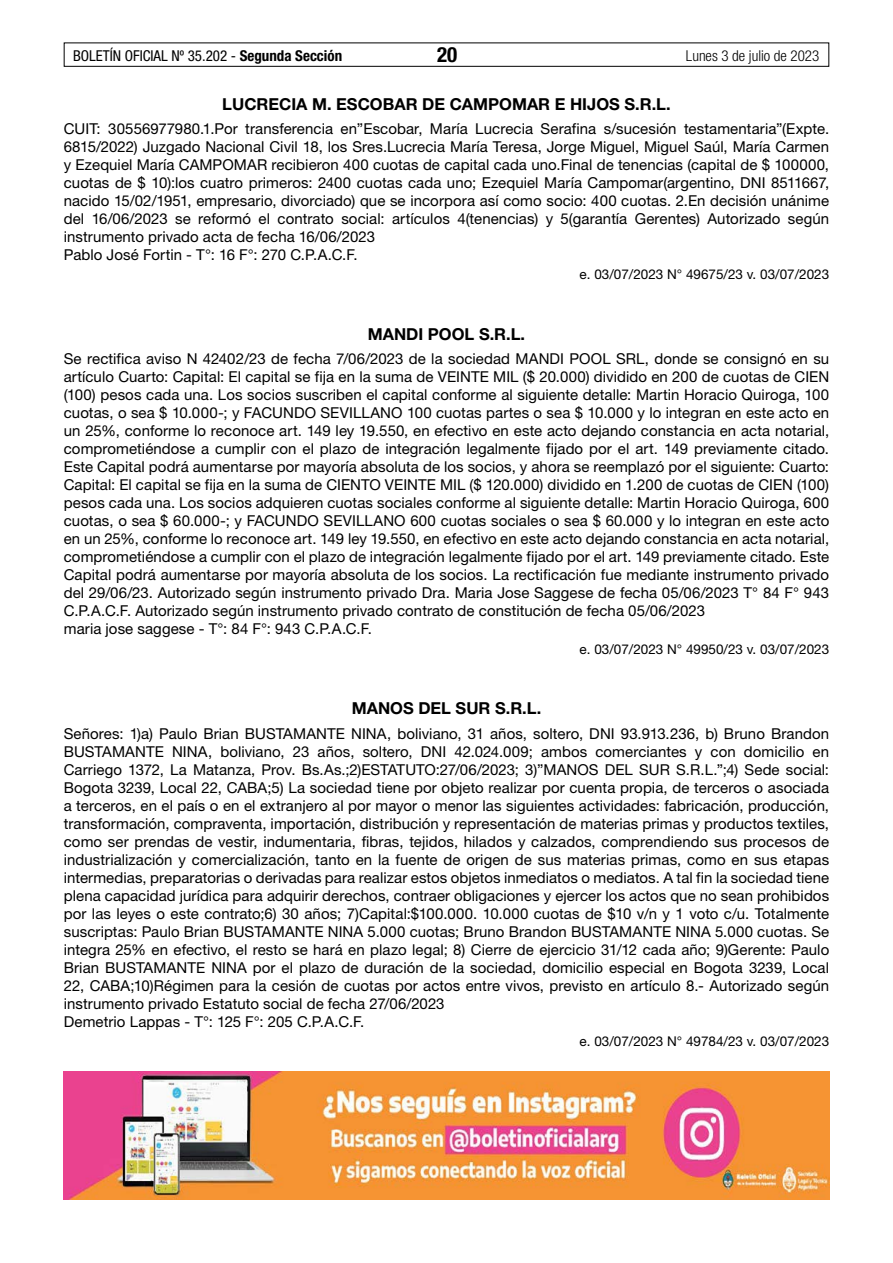
<style>
.page{position:relative;width:893px;height:1263px;background:#fff}
.page>*{position:absolute;margin:0;border:0;box-sizing:border-box;transform-origin:0 0}
.t1{font:700 condensed 21px "Helvetica Neue LT Std";color:#000}
.t2{font:700 16.5px "Helvetica Neue LT Std";color:#000}
.t3{font:15px/18px "Helvetica Neue LT Std";letter-spacing:.005em;color:#000}
.t4{font:condensed 15px "Helvetica Neue LT Std";color:#000}
.t5{font:300 condensed 15px "Helvetica Neue LT Std";color:#000}
.t6{font:13.5px "Helvetica Neue LT Std";color:#000}
.s1{font-weight:700}
</style>
<div class="page">
<div style="left:64px;top:43px;width:765px;height:24px;border:1px solid #000"></div>
<img style="left:64px;top:1072px;width:765px;height:127px">
<p class="t4" style="left:73px;top:47px;width:271px">BOLETÍN OFICIAL Nº 35.202 - <span class="s1">Segunda Sección</span></p>
<h1 class="t1" style="left:437px;top:42px;width:22px">20</h1>
<p class="t5" style="left:686px;top:47px;width:135px">Lunes 3 de julio de 2023</p>
<p class="t2" style="left:222px;top:93px;width:450px">LUCRECIA M. ESCOBAR DE CAMPOMAR E HIJOS S.R.L.</p>
<p class="t3" style="left:64px;top:119px;width:767px">CUIT: 30556977980.1.Por transferencia en”Escobar, María Lucrecia Serafina s/sucesión testamentaria”(Expte.<br>6815/2022) Juzgado Nacional Civil 18, los Sres.Lucrecia María Teresa, Jorge Miguel, Miguel Saúl, María Carmen y Ezequiel María CAMPOMAR recibieron 400 cuotas de capital cada uno.Final de tenencias (capital de $ 100000, cuotas de $ 10):los cuatro primeros: 2400 cuotas cada uno; Ezequiel María Campomar(argentino, DNI 8511667, nacido 15/02/1951, empresario, divorciado) que se incorpora así como socio: 400 cuotas. 2.En decisión unánime del 16/06/2023 se reformó el contrato social: artículos 4(tenencias) y 5(garantía Gerentes) Autorizado según instrumento privado acta de fecha 16/06/2023<br>Pablo José Fortin - T°: 16 F°: 270 C.P.A.C.F.</p>
<p class="t6" style="left:580px;top:267px;width:251px">e. 03/07/2023 N° 49675/23 v. 03/07/2023</p>
<p class="t2" style="left:368px;top:324px;width:159px">MANDI POOL S.R.L.</p>
<p class="t3" style="left:64px;top:350px;width:767px">Se rectifica aviso N 42402/23 de fecha 7/06/2023 de la sociedad MANDI POOL SRL, donde se consignó en su artículo Cuarto: Capital: El capital se fija en la suma de VEINTE MIL ($ 20.000) dividido en 200 de cuotas de CIEN (100) pesos cada una. Los socios suscriben el capital conforme al siguiente detalle: Martin Horacio Quiroga, 100 cuotas, o sea $ 10.000-; y FACUNDO SEVILLANO 100 cuotas partes o sea $ 10.000 y lo integran en este acto en un 25%, conforme lo reconoce art. 149 ley 19.550, en efectivo en este acto dejando constancia en acta notarial, comprometiéndose a cumplir con el plazo de integración legalmente fijado por el art. 149 previamente citado.<br>Este Capital podrá aumentarse por mayoría absoluta de los socios, y ahora se reemplazó por el siguiente: Cuarto:<br>Capital: El capital se fija en la suma de CIENTO VEINTE MIL ($ 120.000) dividido en 1.200 de cuotas de CIEN (100) pesos cada una. Los socios adquieren cuotas sociales conforme al siguiente detalle: Martin Horacio Quiroga, 600 cuotas, o sea $ 60.000-; y FACUNDO SEVILLANO 600 cuotas sociales o sea $ 60.000 y lo integran en este acto en un 25%, conforme lo reconoce art. 149 ley 19.550, en efectivo en este acto dejando constancia en acta notarial, comprometiéndose a cumplir con el plazo de integración legalmente fijado por el art. 149 previamente citado. Este Capital podrá aumentarse por mayoría absoluta de los socios. La rectificación fue mediante instrumento privado del 29/06/23. Autorizado según instrumento privado Dra. Maria Jose Saggese de fecha 05/06/2023 T° 84 F° 943<br>C.P.A.C.F. Autorizado según instrumento privado contrato de constitución de fecha 05/06/2023<br>maria jose saggese - T°: 84 F°: 943 C.P.A.C.F.</p>
<p class="t6" style="left:580px;top:641px;width:251px">e. 03/07/2023 N° 49950/23 v. 03/07/2023</p>
<p class="t2" style="left:352px;top:698px;width:191px">MANOS DEL SUR S.R.L.</p>
<p class="t3" style="left:64px;top:724px;width:767px">Señores: 1)a) Paulo Brian BUSTAMANTE NINA, boliviano, 31 años, soltero, DNI 93.913.236, b) Bruno Brandon BUSTAMANTE NINA, boliviano, 23 años, soltero, DNI 42.024.009; ambos comerciantes y con domicilio en Carriego 1372, La Matanza, Prov. Bs.As.;2)ESTATUTO:27/06/2023; 3)”MANOS DEL SUR S.R.L.”;4) Sede social:<br>Bogota 3239, Local 22, CABA;5) La sociedad tiene por objeto realizar por cuenta propia, de terceros o asociada a terceros, en el país o en el extranjero al por mayor o menor las siguientes actividades: fabricación, producción, transformación, compraventa, importación, distribución y representación de materias primas y productos textiles, como ser prendas de vestir, indumentaria, fibras, tejidos, hilados y calzados, comprendiendo sus procesos de industrialización y comercialización, tanto en la fuente de origen de sus materias primas, como en sus etapas intermedias, preparatorias o derivadas para realizar estos objetos inmediatos o mediatos. A tal fin la sociedad tiene plena capacidad jurídica para adquirir derechos, contraer obligaciones y ejercer los actos que no sean prohibidos por las leyes o este contrato;6) 30 años; 7)Capital:$100.000. 10.000 cuotas de $10 v/n y 1 voto c/u. Totalmente suscriptas: Paulo Brian BUSTAMANTE NINA 5.000 cuotas; Bruno Brandon BUSTAMANTE NINA 5.000 cuotas. Se integra 25% en efectivo, el resto se hará en plazo legal; 8) Cierre de ejercicio 31/12 cada año; 9)Gerente: Paulo Brian BUSTAMANTE NINA por el plazo de duración de la sociedad, domicilio especial en Bogota 3239, Local 22, CABA;10)Régimen para la cesión de cuotas por actos entre vivos, previsto en artículo 8.- Autorizado según instrumento privado Estatuto social de fecha 27/06/2023<br>Demetrio Lappas - T°: 125 F°: 205 C.P.A.C.F.</p>
<p class="t6" style="left:580px;top:1033px;width:251px">e. 03/07/2023 N° 49784/23 v. 03/07/2023</p>
</div>
